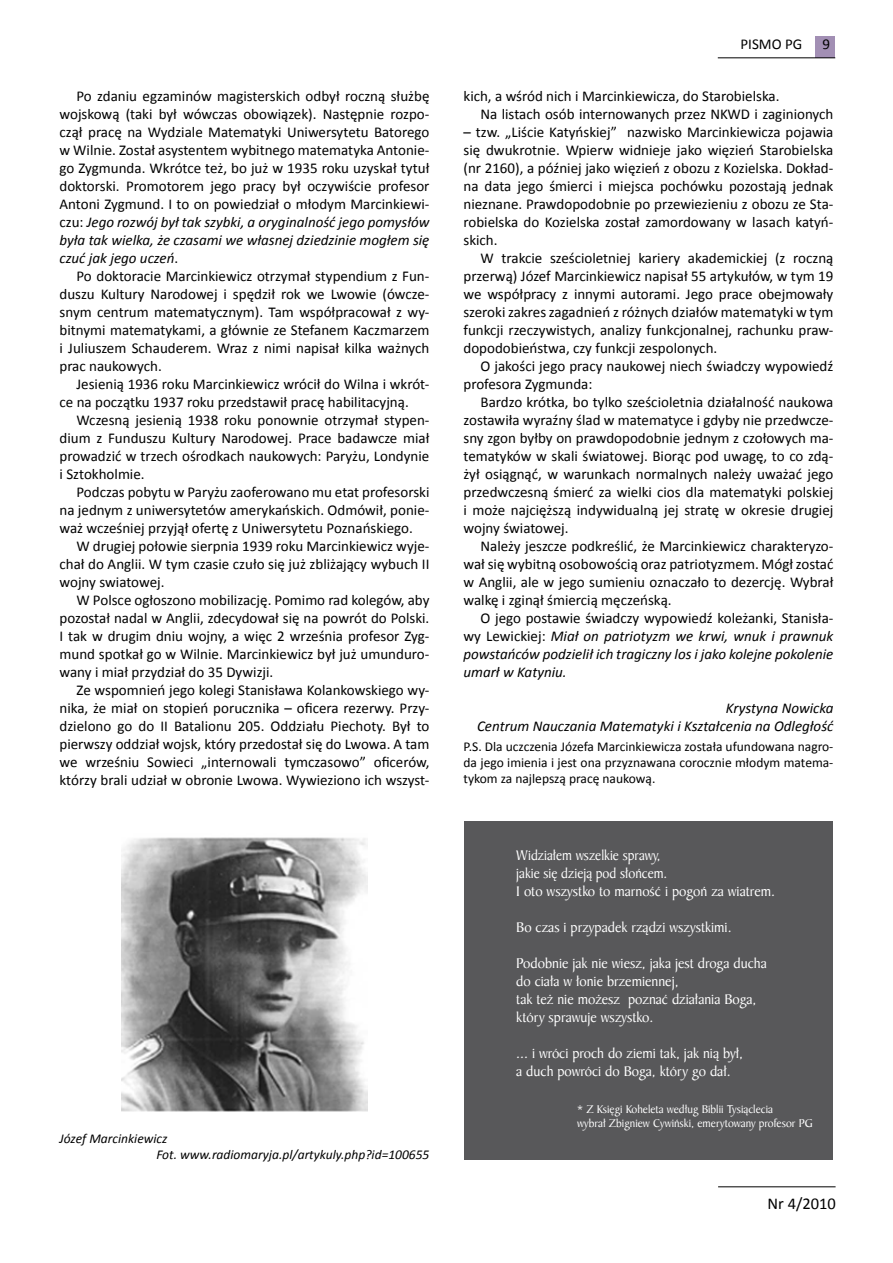
<style>
.page{position:relative;width:893px;height:1263px;background:#fff}
.page>*{position:absolute;margin:0;border:0;box-sizing:border-box;transform-origin:0 0}
.t1{font:16.5px "Calibri";color:#000}
.t2{font:15px/18px "Calibri";color:#000;text-align:justify}
.t3{font:italic 15px/18px "Calibri";color:#000;text-align:justify}
.t4{font:15px/18px "Baker Signet EU Normal";color:#fff}
.t5{font:15px/18px "Baker Signet EU Normal";color:#fff;scale:.95 1}
.t6{font:13.5px/16.2px "Calibri";color:#000;text-align:justify}
.t7{font:italic 13.5px/16.2px "Calibri";color:#000}
.t8{font:12px/14.4px "Baker Signet EU Normal";color:#fff}
.s1{font-style:italic}
.s2{font-style:normal}
</style>
<div class="page">
<div style="left:815px;top:36px;width:20px;height:21px;background:#a28fb4"></div>
<hr style="left:718px;top:57px;width:117px;height:1px;background:#000">
<hr style="left:718px;top:1186px;width:118px;height:1px;background:#000">
<div style="left:465px;top:821px;width:368px;height:339px;background:#58585a"></div>
<img style="left:121px;top:837px;width:247px;height:274px">
<p class="t2" style="left:60px;top:86px;width:371px;text-indent:17px">Po zdaniu egzaminów magisterskich odbył roczną służbę wojskową (taki był wówczas obowiązek). Następnie rozpo&shy;czął pracę na Wydziale Matematyki Uniwersytetu Batorego w Wilnie. Został asystentem wybitnego matematyka Antonie&shy;go Zygmunda. Wkrótce też, bo już w 1935 roku uzyskał tytuł doktorski. Promotorem jego pracy był oczywiście profesor Antoni Zygmund. I to on powiedział o młodym Marcinkiewi&shy;czu: <span class="s1">Jego rozwój był tak szybki, a oryginalność jego pomysłów była tak wielka, że czasami we własnej dziedzinie mogłem się czuć jak jego uczeń</span>.</p>
<p class="t2" style="left:60px;top:266px;width:371px;text-indent:17px">Po doktoracie Marcinkiewicz otrzymał stypendium z Fun&shy;duszu Kultury Narodowej i spędził rok we Lwowie (ówcze&shy;snym centrum matematycznym). Tam współpracował z wy&shy;bitnymi matematykami, a głównie ze Stefanem Kaczmarzem i Juliuszem Schauderem. Wraz z nimi napisał kilka ważnych prac naukowych.</p>
<p class="t2" style="left:60px;top:374px;width:371px;text-indent:17px">Jesienią 1936 roku Marcinkiewicz wrócił do Wilna i wkrót&shy;ce na początku 1937 roku przedstawił pracę habilitacyjną.</p>
<p class="t2" style="left:60px;top:410px;width:371px;text-indent:17px">Wczesną jesienią 1938 roku ponownie otrzymał stypen&shy;dium z Funduszu Kultury Narodowej. Prace badawcze miał prowadzić w trzech ośrodkach naukowych: Paryżu, Londynie i Sztokholmie.</p>
<p class="t2" style="left:60px;top:482px;width:371px;text-indent:17px">Podczas pobytu w Paryżu zaoferowano mu etat profesorski na jednym z uniwersytetów amerykańskich. Odmówił, ponie&shy;waż wcześniej przyjął ofertę z Uniwersytetu Poznańskiego.</p>
<p class="t2" style="left:60px;top:536px;width:371px;text-indent:17px">W drugiej połowie sierpnia 1939 roku Marcinkiewicz wyje&shy;chał do Anglii. W tym czasie czuło się już zbliżający wybuch II wojny swiatowej.</p>
<p class="t2" style="left:60px;top:590px;width:371px;text-indent:17px">W Polsce ogłoszono mobilizację. Pomimo rad kolegów, aby pozostał nadal w Anglii, zdecydował się na powrót do Polski.<br>I tak w drugim dniu wojny, a więc 2 września profesor Zyg&shy;mund spotkał go w Wilnie. Marcinkiewicz był już umunduro&shy;wany i miał przydział do 35 Dywizji.</p>
<p class="t2" style="left:60px;top:680px;width:371px;text-indent:17px">Ze wspomnień jego kolegi Stanisława Kolankowskiego wy&shy;nika, że miał on stopień porucznika – oficera rezerwy. Przy&shy;dzielono go do II Batalionu 205. Oddziału Piechoty. Był to pierwszy oddział wojsk, który przedostał się do Lwowa. A tam we wrześniu Sowieci „internowali tymczasowo” oficerów, którzy brali udział w obronie Lwowa. Wywieziono ich wszyst-</p>
<p class="t7" style="left:156px;top:1129px;width:275px;text-indent:-97px">Józef Marcinkiewicz<br>Fot. www.radiomaryja.pl/artykuly.php?id=100655</p>
<p class="t2" style="left:740px;top:35px;width:63px">PISMO PG</p>
<p class="t2" style="left:823px;top:35px;width:9px">9</p>
<p class="t2" style="left:480px;top:86px;width:354px;text-indent:-17px">kich, a wśród nich i Marcinkiewicza, do Starobielska.<br>Na listach osób internowanych przez NKWD i zaginionych</p>
<p class="t2" style="left:463px;top:122px;width:371px">– tzw. „Liście Katyńskiej” nazwisko Marcinkiewicza pojawia się dwukrotnie. Wpierw widnieje jako więzień Starobielska (nr 2160), a później jako więzień z obozu z Kozielska. Dokład&shy;na data jego śmierci i miejsca pochówku pozostają jednak nieznane. Prawdopodobnie po przewiezieniu z obozu ze Sta&shy;robielska do Kozielska został zamordowany w lasach katyń&shy;skich.</p>
<p class="t2" style="left:463px;top:248px;width:371px;text-indent:17px">W trakcie sześcioletniej kariery akademickiej (z roczną przerwą) Józef Marcinkiewicz napisał 55 artykułów, w tym 19 we współpracy z innymi autorami. Jego prace obejmowały szeroki zakres zagadnień z różnych działów matematyki w tym funkcji rzeczywistych, analizy funkcjonalnej, rachunku praw&shy;dopodobieństwa, czy funkcji zespolonych.</p>
<p class="t2" style="left:463px;top:356px;width:371px;text-indent:17px">O jakości jego pracy naukowej niech świadczy wypowiedź profesora Zygmunda:</p>
<p class="t2" style="left:463px;top:392px;width:371px;text-indent:17px">Bardzo krótka, bo tylko sześcioletnia działalność naukowa zostawiła wyraźny ślad w matematyce i gdyby nie przedwcze&shy;sny zgon byłby on prawdopodobnie jednym z czołowych ma&shy;tematyków w skali światowej. Biorąc pod uwagę, to co zdą&shy;żył osiągnąć, w warunkach normalnych należy uważać jego przedwczesną śmierć za wielki cios dla matematyki polskiej i może najcięższą indywidualną jej stratę w okresie drugiej wojny światowej.</p>
<p class="t2" style="left:463px;top:536px;width:371px;text-indent:17px">Należy jeszcze podkreślić, że Marcinkiewicz charakteryzo&shy;wał się wybitną osobowością oraz patriotyzmem. Mógł zostać w Anglii, ale w jego sumieniu oznaczało to dezercję. Wybrał walkę i zginął śmiercią męczeńską.</p>
<p class="t3" style="left:463px;top:608px;width:371px;text-indent:17px"><span class="s2">O jego postawie świadczy wypowiedź koleżanki, Stanisła&shy;wy Lewickiej:</span> Miał on patriotyzm we krwi, wnuk i prawnuk powstańców podzielił ich tragiczny los i jako kolejne pokolenie umarł w Katyniu.</p>
<p class="t3" style="left:477px;top:698px;width:358px;text-align:right">Krystyna Nowicka<br>Centrum Nauczania Matematyki i Kształcenia na Odległość</p>
<p class="t6" style="left:463px;top:738px;width:371px">P.S. Dla uczczenia Józefa Marcinkiewicza została ufundowana nagro&shy;da jego imienia i jest ona przyznawana corocznie młodym matema&shy;tykom za najlepszą pracę naukową.</p>
<p class="t5" style="left:516px;top:846px;width:274px">Widziałem wszelkie sprawy,<br>jakie się dzieją pod słońcem.<br>I oto wszystko to marność i pogoń za wiatrem.</p>
<p class="t4" style="left:516px;top:918px;width:217px">Bo czas i przypadek rządzi wszystkimi.</p>
<p class="t4" style="left:516px;top:954px;width:252px">Podobnie jak nie wiesz, jaka jest droga ducha do ciała w łonie brzemiennej,<br>tak też nie możesz poznać działania Boga, który sprawuje wszystko.</p>
<p class="t4" style="left:516px;top:1044px;width:228px">... i wróci proch do ziemi tak, jak nią był, a duch powróci do Boga, który go dał.</p>
<p class="t8" style="left:577px;top:1102px;width:237px">* Z Księgi Koheleta według Biblii Tysiąclecia<br>wybrał Zbigniew Cywiński, emerytowany profesor PG</p>
<p class="t1" style="left:767px;top:1193px;width:70px">Nr 4/2010</p>
</div>
